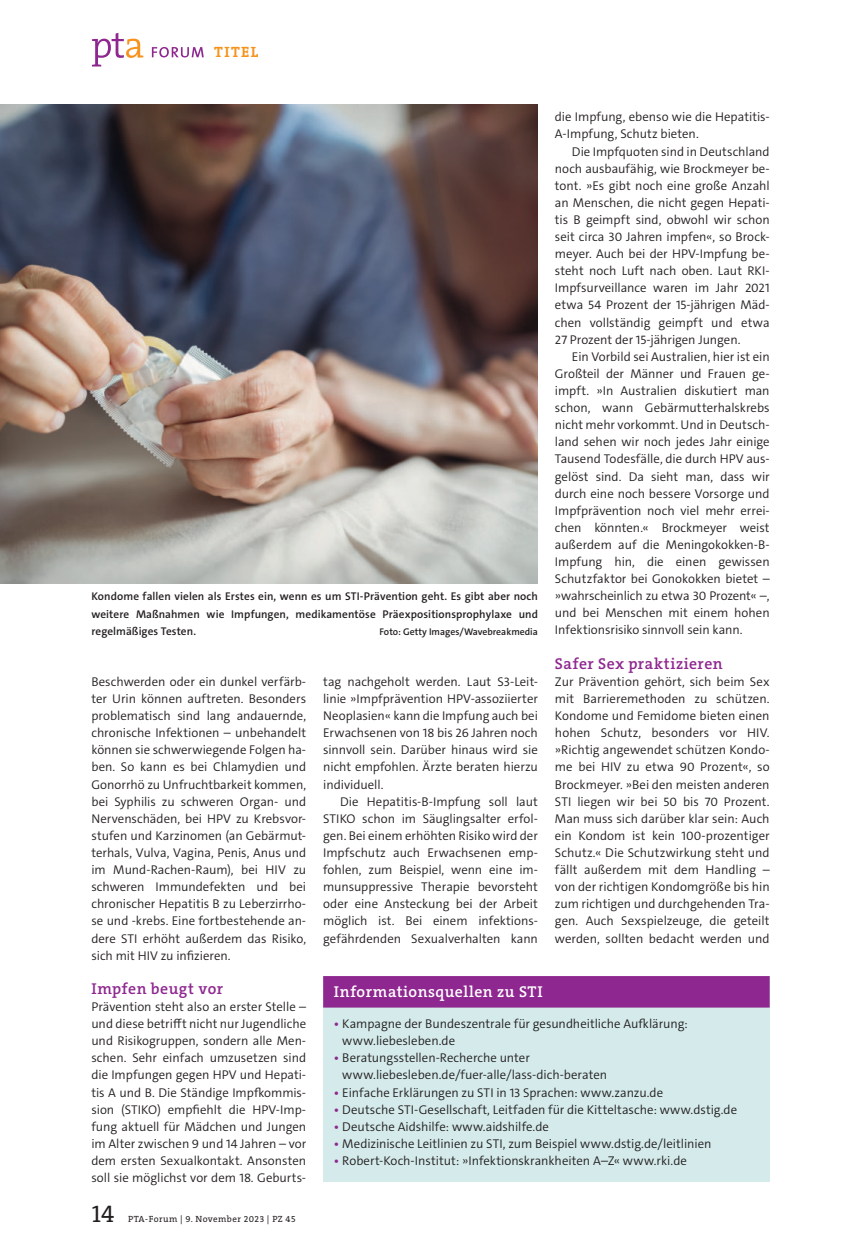
<style>
.page{position:relative;width:859px;height:1255px;background:#fff}
.page>*{position:absolute;margin:0;border:0;box-sizing:border-box;transform-origin:0 0}
.t1{font:24px "The Serif C5";color:#231f20}
.t2{font:600 15.75px "The Serif C5";letter-spacing:.03em;color:#8e278f}
.t3{font:600 15.75px "The Serif C5";letter-spacing:.03em;color:#fff}
.t4{font:700 15px "The Serif C5";letter-spacing:.09em;color:#f7931d}
.t5{font:300 12.75px/17.1px "The Sans C5";color:#231f20;text-align:justify}
.t6{font:600 11.25px/17.1px "The Sans C5";letter-spacing:.01em;color:#231f20;text-align:justify}
.t7{font:600 9.75px "The Sans C5";color:#231f20}
.t8{font:9px "The Serif C5";letter-spacing:.05em;color:#231f20}
.s1{font-weight:600;color:#8e278f}
</style>
<div class="page">
<svg style="left:92px;top:33px;width:51px;height:33px"></svg>
<svg style="left:152px;top:47px;width:52px;height:10px"></svg>
<div style="left:323px;top:976px;width:447px;height:205px;background:#d4eaeb"></div>
<div style="left:323px;top:976px;width:447px;height:31px;background:#8e278f"></div>
<img style="left:0;top:104px;width:538px;height:479px">
<p class="t4" style="left:214px;top:43px;width:46px">TITEL</p>
<p class="t5" style="left:555px;top:109px;width:216px">die Impfung, ebenso wie die Hepatitis-<br>A-Impfung, Schutz bieten.</p>
<p class="t5" style="left:555px;top:143px;width:216px;text-indent:17px">Die Impfquoten sind in Deutschland noch ausbaufähig, wie Brockmeyer be&shy;tont. »Es gibt noch eine große Anzahl an Menschen, die nicht gegen Hepati&shy;tis B geimpft sind, obwohl wir schon seit circa 30 Jahren impfen«, so Brock&shy;meyer. Auch bei der HPV-Impfung be&shy;steht noch Luft nach oben. Laut RKI-Impfsurveillance waren im Jahr 2021 etwa 54 Prozent der 15-jährigen Mäd&shy;chen vollständig geimpft und etwa 27 Prozent der 15-jährigen Jungen.</p>
<p class="t5" style="left:555px;top:348px;width:216px;text-indent:17px">Ein Vorbild sei Australien, hier ist ein Großteil der Männer und Frauen ge&shy;impft. »In Australien diskutiert man schon, wann Gebärmutterhalskrebs nicht mehr vorkommt. Und in Deutsch&shy;land sehen wir noch jedes Jahr einige Tausend Todesfälle, die durch HPV aus&shy;gelöst sind. Da sieht man, dass wir durch eine noch bessere Vorsorge und Impfprävention noch viel mehr errei&shy;chen könnten.« Brockmeyer weist außerdem auf die Meningokokken-B-Impfung hin, die einen gewissen Schutzfaktor bei Gonokokken bietet – »wahrscheinlich zu etwa 30 Prozent« –, und bei Menschen mit einem hohen Infektionsrisiko sinnvoll sein kann.</p>
<p class="t2" style="left:555px;top:657px;width:169px">Safer Sex praktizieren</p>
<p class="t5" style="left:555px;top:673px;width:216px">Zur Prävention gehört, sich beim Sex mit Barrieremethoden zu schützen.<br>Kondome und Femidome bieten einen hohen Schutz, besonders vor HIV. »Richtig angewendet schützen Kondo&shy;me bei HIV zu etwa 90 Prozent«, so Brockmeyer. »Bei den meisten anderen STI liegen wir bei 50 bis 70 Prozent.<br>Man muss sich darüber klar sein: Auch ein Kondom ist kein 100-prozentiger Schutz.« Die Schutzwirkung steht und fällt außerdem mit dem Handling – von der richtigen Kondomgröße bis hin zum richtigen und durchgehenden Tra&shy;gen. Auch Sexspielzeuge, die geteilt werden, sollten bedacht werden und</p>
<p class="t6" style="left:91px;top:589px;width:448px">Kondome fallen vielen als Erstes ein, wenn es um STI-Prävention geht. Es gibt aber noch weitere Maßnahmen wie Impfungen, medikamentöse Präexpositionsprophylaxe und regelmäßiges Testen.</p>
<p class="t7" style="left:379px;top:627px;width:160px">Foto: Getty Images/Wavebreakmedia</p>
<p class="t5" style="left:91px;top:673px;width:216px">Beschwerden oder ein dunkel verfärb&shy;ter Urin können auftreten. Besonders problematisch sind lang andauernde, chronische Infektionen – unbehandelt können sie schwerwiegende Folgen ha&shy;ben. So kann es bei Chlamydien und Gonorrhö zu Unfruchtbarkeit kommen, bei Syphilis zu schweren Organ- und Nervenschäden, bei HPV zu Krebsvor&shy;stufen und Karzinomen (an Gebärmut&shy;terhals, Vulva, Vagina, Penis, Anus und im Mund-Rachen-Raum), bei HIV zu schweren Immundefekten und bei chronischer Hepatitis B zu Leberzirrho&shy;se und -krebs. Eine fortbestehende an&shy;dere STI erhöht außerdem das Risiko, sich mit HIV zu infizieren.</p>
<p class="t2" style="left:91px;top:982px;width:133px">Impfen beugt vor</p>
<p class="t5" style="left:91px;top:998px;width:216px">Prävention steht also an erster Stelle – und diese betrifft nicht nur Jugendliche und Risikogruppen, sondern alle Men&shy;schen. Sehr einfach umzusetzen sind die Impfungen gegen HPV und Hepati&shy;tis A und B. Die Ständige Impfkommis&shy;sion (STIKO) empfiehlt die HPV-Imp&shy;fung aktuell für Mädchen und Jungen im Alter zwischen 9 und 14 Jahren – vor dem ersten Sexualkontakt. Ansonsten soll sie möglichst vor dem 18. Geburts-</p>
<p class="t5" style="left:323px;top:673px;width:216px">tag nachgeholt werden. Laut S3-Leit&shy;linie »Impfprävention HPV-assoziierter Neoplasien« kann die Impfung auch bei Erwachsenen von 18 bis 26 Jahren noch sinnvoll sein. Darüber hinaus wird sie nicht empfohlen. Ärzte beraten hierzu individuell.</p>
<p class="t5" style="left:323px;top:793px;width:216px;text-indent:17px">Die Hepatitis-B-Impfung soll laut STIKO schon im Säuglingsalter erfol&shy;gen. Bei einem erhöhten Risiko wird der Impfschutz auch Erwachsenen emp&shy;fohlen, zum Beispiel, wenn eine im&shy;munsuppressive Therapie bevorsteht oder eine Ansteckung bei der Arbeit möglich ist. Bei einem infektions&shy;gefährdenden Sexualverhalten kann</p>
<p class="t3" style="left:334px;top:985px;width:210px">Informationsquellen zu STI</p>
<p class="t5" style="left:342px;top:1015px;width:347px;text-indent:-9px"><span class="s1">•</span> Kampagne der Bundeszentrale für gesundheitliche Aufklärung: www.liebesleben.de</p>
<p class="t5" style="left:342px;top:1050px;width:266px;text-indent:-9px"><span class="s1">•</span> Beratungsstellen-Recherche unter www.liebesleben.de/fuer-alle/lass-dich-beraten</p>
<p class="t5" style="left:334px;top:1084px;width:331px"><span class="s1">•</span> Einfache Erklärungen zu STI in 13 Sprachen: www.zanzu.de</p>
<p class="t5" style="left:334px;top:1101px;width:405px"><span class="s1">•</span> Deutsche STI-Gesellschaft, Leitfaden für die Kitteltasche: www.dstig.de</p>
<p class="t5" style="left:334px;top:1118px;width:217px"><span class="s1">•</span> Deutsche Aidshilfe: www.aidshilfe.de</p>
<p class="t5" style="left:334px;top:1135px;width:379px"><span class="s1">•</span> Medizinische Leitlinien zu STI, zum Beispiel www.dstig.de/leitlinien</p>
<p class="t5" style="left:334px;top:1152px;width:355px"><span class="s1">•</span> Robert-Koch-Institut: »Infektionskrankheiten A–Z« www.rki.de</p>
<h1 class="t1" style="left:92px;top:1203px;width:24px">14</h1>
<p class="t8" style="left:128px;top:1215px;width:169px">PTA-Forum | 9. November 2023 | PZ 45</p>
</div>
